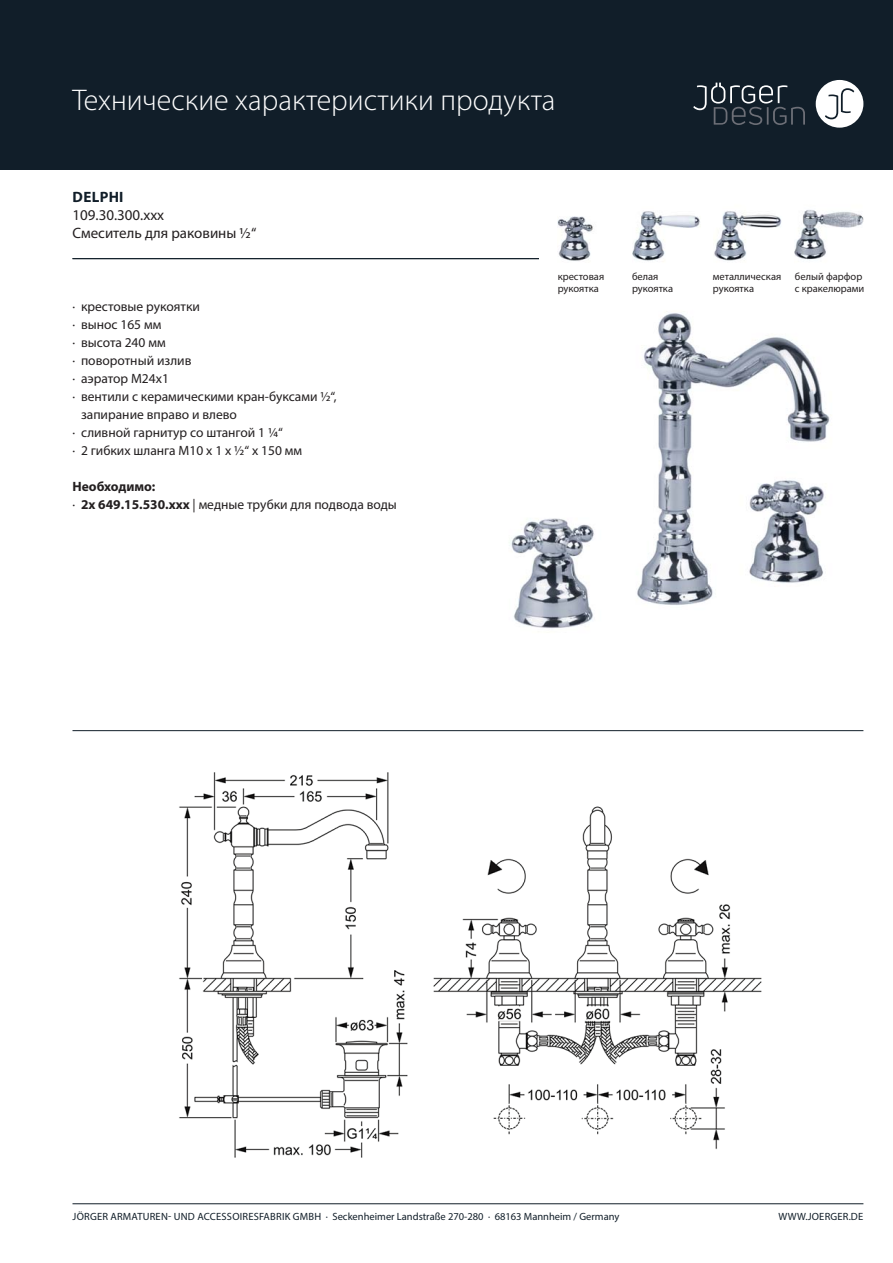
<style>
.page{position:relative;width:893px;height:1263px;background:#fff}
.page>*{position:absolute;margin:0;border:0;box-sizing:border-box;transform-origin:0 0}
.t1{font:300 30px "Myriad Pro";color:#fff}
.t2{font:15px "Myriad Pro";color:#231f20}
.t3{font:700 15px "Myriad Pro";letter-spacing:.02em;color:#111e29}
.t4{font:13.5px/18px "Myriad Pro";color:#231f20}
.t5{font:10.5px "Myriad Pro";letter-spacing:.005em;color:#111e29}
.t6{font:10.5px/12px "Myriad Pro";color:#231f20}
.s1{font-weight:700}
</style>
<div class="page">
<div style="left:0;top:0;width:893px;height:169px;background:#111e29"></div>
<div style="left:816px;top:80px;width:47px;height:48px;background:#fff;border-radius:50%"></div>
<svg style="left:825px;top:88px;width:29px;height:31px"></svg>
<svg style="left:693px;top:83px;width:112px;height:42px"></svg>
<hr style="left:72px;top:1203px;width:791px;height:1px;background:#111e29">
<hr style="left:72px;top:258px;width:791px;height:1px;background:#111e29">
<hr style="left:72px;top:730px;width:791px;height:1px;background:#111e29">
<img style="left:179px;top:772px;width:583px;height:386px">
<div style="left:540px;top:195px;width:334px;height:110px;background:#fff"></div>
<img style="left:558px;top:216px;width:35px;height:45px">
<img style="left:632px;top:211px;width:68px;height:50px">
<img style="left:714px;top:211px;width:68px;height:50px">
<img style="left:794px;top:210px;width:70px;height:50px">
<img style="left:511px;top:311px;width:319px;height:318px">
<h1 class="t1" style="left:72px;top:89px;width:484px">Технические характеристики продукта</h1>
<p class="t3" style="left:73px;top:191px;width:52px">DELPHI</p>
<p class="t2" style="left:72px;top:210px;width:93px">109.30.300.xxx</p>
<p class="t2" style="left:72px;top:227px;width:185px">Смеситель для раковины ½“</p>
<p class="t4" style="left:72px;top:299px;width:129px">· крестовые рукоятки</p>
<p class="t4" style="left:72px;top:317px;width:90px">· вынос 165 мм</p>
<p class="t4" style="left:72px;top:335px;width:95px">· высота 240 мм</p>
<p class="t4" style="left:72px;top:353px;width:120px">· поворотный излив</p>
<p class="t4" style="left:72px;top:371px;width:98px">· аэратор M24x1</p>
<p class="t4" style="left:72px;top:389px;width:266px">· вентили с керамическими кран-буксами ½“,</p>
<p class="t4" style="left:81px;top:407px;width:157px">запирание вправо и влево</p>
<p class="t4" style="left:72px;top:425px;width:212px">· сливной гарнитур со штангой 1 ¼“</p>
<p class="t4" style="left:72px;top:443px;width:231px">· 2 гибких шланга M10 x 1 x ½“ x 150 мм</p>
<p class="t4" style="left:72px;top:479px;width:326px"><span class="s1">Необходимо:<br></span>· <span class="s1">2x 649.15.530.xxx</span> | медные трубки для подвода воды</p>
<p class="t6" style="left:558px;top:271px;width:48px">крестовая рукоятка</p>
<p class="t6" style="left:632px;top:271px;width:43px">белая рукоятка</p>
<p class="t6" style="left:713px;top:271px;width:70px">металлическая рукоятка</p>
<p class="t6" style="left:795px;top:271px;width:71px">белый фарфор с кракелюрами</p>
<p class="t5" style="left:73px;top:1213px;width:548px">JÖRGER ARMATUREN- UND ACCESSOIRESFABRIK GMBH · Seckenheimer Landstraße 270-280 · 68163 Mannheim / Germany</p>
<p class="t5" style="left:778px;top:1213px;width:86px">WWW.JOERGER.DE</p>
</div>
